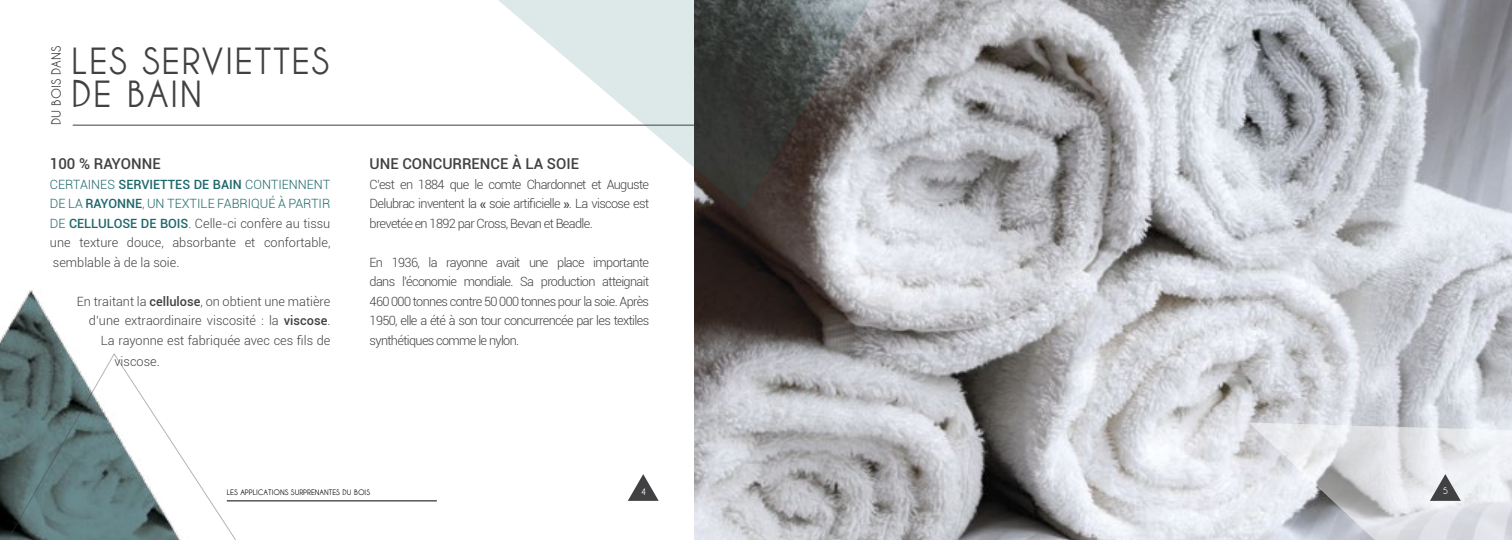
<style>
.page{position:relative;width:1512px;height:540px;background:#fff}
.page>*{position:absolute;margin:0;border:0;box-sizing:border-box;transform-origin:0 0}
.t1{font:700 36px "Caviar Dreams";letter-spacing:.04em;color:#414042}
.t2{font:500 15px "Roboto";color:#414042}
.t3{font:300 12.75px/19.5px "Roboto";letter-spacing:-.01em;color:#414042;text-align:justify}
.t4{font:700 12.6px "Caviar Dreams";color:#414042}
.t5{font:700 9px "Caviar Dreams";color:#fff}
.t6{font:700 7.5px "Caviar Dreams";color:#000}
.s1{color:#1d676b}
.s2{font-weight:500;color:#1d676b}
.s3{font-weight:500}
.s4{font-family:"Rockwell";font-weight:400;font-size:12px}
</style>
<div class="page">
<hr style="left:73px;top:125px;width:686px;height:1px;background:#414042">
<img style="left:0;top:290px;width:69px;height:63px">
<img style="left:694px;top:0;width:818px;height:540px">
<svg style="left:438px;top:0;width:465px;height:209px"></svg>
<svg style="left:0;top:353px;width:250px;height:187px"></svg>
<hr style="left:227px;top:501px;width:210px;height:1px;background:#000">
<svg style="left:1248px;top:423px;width:264px;height:117px"></svg>
<svg style="left:628px;top:474px;width:31px;height:27px"></svg>
<p class="t4" style="left:49px;top:125px;width:81px;rotate:-90deg">DU BOIS DANS</p>
<h1 class="t1" style="left:71px;top:40px;width:171px">LES SERVIETTE</h1>
<h1 class="t1" style="left:312px;top:40px;width:19px">S</h1>
<h1 class="t1" style="left:71px;top:73px;width:133px">DE BAI N</h1>
<p class="t2" style="left:50px;top:153px;width:112px">100 % RAYONNE</p>
<p class="t3" style="left:50px;top:174px;width:282px;text-align:left"><span class="s1">Certaines</span> <span class="s2">SERVIETTES DE BAIN</span> <span class="s1">contiennent de la</span> <span class="s2">RAYONNE</span><span class="s1">, un textile fabriqué à partir de</span> <span class="s2">CELLULOSE DE BOIS</span><span class="s1">.</span> Celle-ci confère au tissu une texture douce, absorbante et confortable, semblable à de la soie.</p>
<p class="t3" style="left:77px;top:291px;width:255px;text-align:right">En traitant la <span class="s3">CELLULOSE</span>, on obtient une matière d’une extraordinaire viscosité : la <span class="s3">VISCOSE</span>.<br>La rayonne est fabriquée avec ces fils de</p>
<p class="t3" style="left:114px;top:351px;width:47px">viscose.</p>
<p class="t2" style="left:370px;top:153px;width:211px">UNE CONCURRENCE À LA SOIE</p>
<p class="t3" style="left:370px;top:174px;width:281px">C’est en 1884 que le comte Chardonnet et Auguste Delubrac inventent la <span class="s4">«</span> soie artificielle <span class="s4">»</span>. La viscose est brevetée en 1892 par Cross, Bevan et Beadle.</p>
<p class="t3" style="left:370px;top:252px;width:281px">En 1936, la rayonne avait une place importante dans l’économie mondiale. Sa production atteignait 460 000 tonnes contre 50 000 tonnes pour la soie. Après 1950, elle a été à son tour concurrencée par les textiles synthétiques comme le nylon.</p>
<p class="t6" style="left:227px;top:488px;width:53px">LES APPLICATIONS</p>
<p class="t6" style="left:291px;top:488px;width:30px">SU RPRENAN</p>
<p class="t6" style="left:329px;top:488px;width:42px">TES DU BOIS</p>
<p class="t5" style="left:641px;top:487px;width:7px">4</p>
<p class="t5" style="left:1443px;top:485px;width:7px">5</p>
</div>
